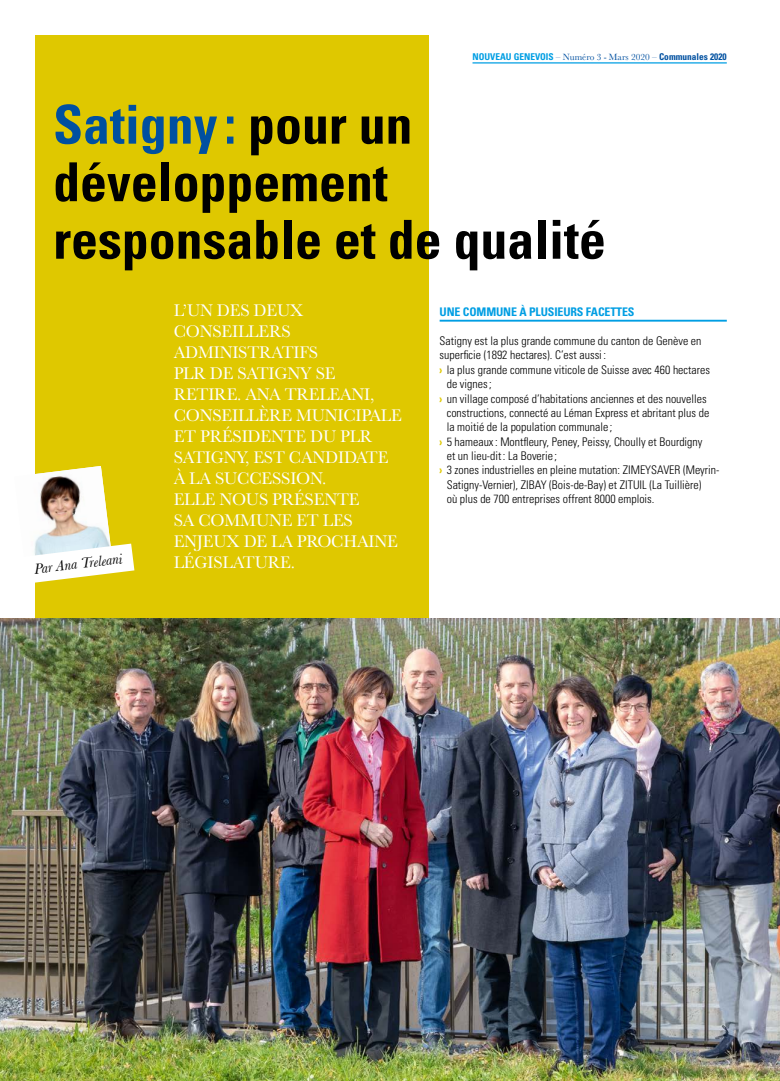
<style>
.page{position:relative;width:780px;height:1081px;background:#fff}
.page>*{position:absolute;margin:0;border:0;box-sizing:border-box;transform-origin:0 0}
.t1{font:700 condensed 53.75px/57.5px "Univers LT Std";color:#000}
.t2{font:17.5px/21px "Baskerville";letter-spacing:-.01em;color:#fff}
.t3{font:italic 15px "Baskerville";color:#000}
.t4{font:300 condensed 11.88px "Univers LT Std";color:#000}
.t5{font:700 condensed 11.88px "Univers LT Std";letter-spacing:-.01em;color:#009ee3}
.t6{font:9.38px "Baskerville";color:#0050a0}
.s1{font-family:"Univers LT Std";font-weight:700;font-stretch:condensed;color:#009ee3}
.s2{font-family:"Univers LT Std";font-weight:700;font-stretch:condensed}
.s3{color:#0050a0}
.s4{font-weight:700;color:#dfc800}
</style>
<div class="page">
<img style="left:0;top:618px;width:780px;height:463px">
<div style="left:35px;top:35px;width:394px;height:583px;background:#dfc800"></div>
<svg style="left:34px;top:466px;width:100px;height:117px"></svg>
<hr style="left:439px;top:320px;width:287px;height:2px;background:#009ee3">
<hr style="left:472px;top:62px;width:254px;height:2px;background:#009ee3">
<p class="t6" style="left:472px;top:51px;width:256px"><span class="s1">NOUVEAU GENEVOIS</span> – Numéro 3 - Mars 2020 – <span class="s2">Communales 2020</span></p>
<h1 class="t1" style="left:53px;top:96px;width:554px"><span class="s3">Satigny :</span> pour un développement responsable et de qualité</h1>
<p class="t2" style="left:174px;top:300px;width:229px">L’UN DES DEUX<br>CONSEILLERS<br>ADMINISTRATIFS<br>PLR DE SATIGNY SE<br>RETIRE. ANA TRELEANI,<br>CONSEILLÈRE MUNICIPALE<br>ET PRÉSIDENTE DU PLR<br>SATIGNY, EST CANDIDATE<br>À LA SUCCESSION.<br>ELLE NOUS PRÉSENTE<br>SA COMMUNE ET LES<br>ENJEUX DE LA PROCHAINE<br>LÉGISLATURE.</p>
<p class="t5" style="left:439px;top:305px;width:196px">UNE COMMUNE À PLUSIEURS FACETTES</p>
<p class="t4" style="left:439px;top:334px;width:263px">Satigny est la plus grande commune du canton de Genève en</p>
<p class="t4" style="left:439px;top:348px;width:168px">superficie (1892 hectares). C’est aussi :</p>
<p class="t4" style="left:439px;top:362px;width:272px"><span class="s4">›</span> la plus grande commune viticole de Suisse avec 460 hectares</p>
<p class="t4" style="left:446px;top:377px;width:46px">de vignes;</p>
<p class="t4" style="left:439px;top:391px;width:268px"><span class="s4">›</span> un village composé d’habitations anciennes et des nouvelles</p>
<p class="t4" style="left:446px;top:405px;width:264px">constructions, connecté au Léman Express et abritant plus de</p>
<p class="t4" style="left:446px;top:420px;width:167px">la moitié de la population communale ;</p>
<p class="t4" style="left:439px;top:434px;width:264px"><span class="s4">›</span> 5 hameaux: Montfleury, Peney, Peissy, Choully et Bourdigny</p>
<p class="t4" style="left:446px;top:449px;width:112px">et un lieu-dit: La Boverie ;</p>
<p class="t4" style="left:439px;top:463px;width:281px"><span class="s4">›</span> 3 zones industrielles en pleine mutation: ZIMEYSAVER (Meyrin-</p>
<p class="t4" style="left:446px;top:477px;width:256px">Satigny-Vernier), ZIBAY (Bois-de-Bay) et ZITUIL (La Tuillière)</p>
<p class="t4" style="left:446px;top:492px;width:209px">où plus de 700 entreprises offrent 8000 emplois.</p>
<p class="t3" style="left:33px;top:559px;width:90px;rotate:-7deg">Par Ana Treleani</p>
</div>
